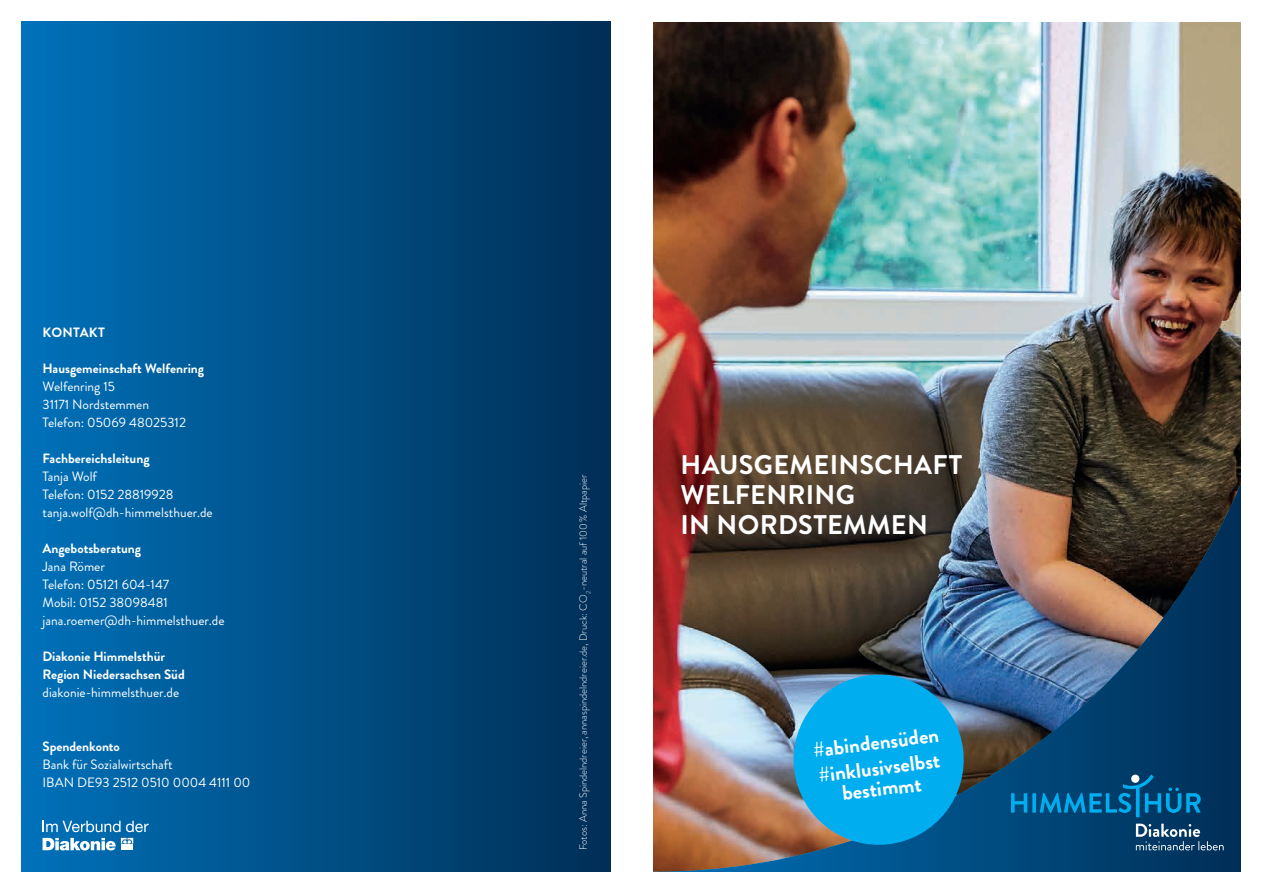
<style>
.page{position:relative;width:1263px;height:893px;background:#fff}
.page>*{position:absolute;margin:0;border:0;box-sizing:border-box;transform-origin:0 0}
.t1{font:700 27px/30px "Brandon Grotesque";letter-spacing:.01em;color:#fff}
.t2{font:700 21px/25.5px "Brandon Grotesque";color:#fff}
.t3{font:13.5px/18px "Brandon Grotesque";color:#fff}
.t4{font:700 13.5px/18px "Brandon Grotesque";color:#fff}
.t5{font:700 13.5px "Brandon Grotesque";letter-spacing:.02em;color:#fff}
.t6{font:300 10.5px "Brandon Grotesque";color:#fff}
</style>
<div class="page">
<img style="left:653px;top:22px;width:588px;height:850px">
<div style="left:21px;top:21px;width:589px;height:851px;background:linear-gradient(to right,#0071b9,#002e55)"></div>
<svg style="left:1136px;top:824px;width:88px;height:26px;background:#376082"></svg>
<svg style="left:1011px;top:775px;width:190px;height:42px;background:#01588a"></svg>
<svg style="left:43px;top:838px;width:90px;height:12px"></svg>
<svg style="left:43px;top:821px;width:106px;height:11px"></svg>
<svg style="left:788px;top:670px;width:181px;height:180px;background:#1999cd"></svg>
<p class="t5" style="left:43px;top:323px;width:64px">KONTAKT</p>
<p class="t4" style="left:43px;top:359px;width:163px">Hausgemeinschaft Welfenring</p>
<p class="t3" style="left:43px;top:377px;width:145px">Welfenring 15<br>31171 Nordstemmen<br>Telefon: 05069 48025312</p>
<p class="t4" style="left:43px;top:449px;width:109px">Fachbereichsleitung</p>
<p class="t3" style="left:43px;top:467px;width:172px">Tanja Wolf<br>Telefon: 0152 28819928 tanja.wolf@dh-himmelsthuer.de</p>
<p class="t4" style="left:43px;top:539px;width:100px">Angebotsberatung</p>
<p class="t3" style="left:43px;top:557px;width:183px">Jana Römer<br>Telefon: 05121 604-147<br>Mobil: 0152 38098481 jana.roemer@dh-himmelsthuer.de</p>
<p class="t4" style="left:43px;top:647px;width:144px">Diakonie Himmelsthür<br>Region Niedersachsen Süd</p>
<p class="t3" style="left:43px;top:683px;width:138px">diakonie-himmelsthuer.de</p>
<p class="t4" style="left:43px;top:737px;width:79px">Spendenkonto</p>
<p class="t3" style="left:43px;top:755px;width:209px">Bank für Sozialwirtschaft<br>IBAN DE93 2512 0510 0004 4111 00</p>
<p class="t6" style="left:576px;top:850px;width:377px;rotate:-90deg">Fotos: Anna Spindelndreier, annaspindelndreier.de, Druck: CO<sub>2</sub>-neutral auf 100 % Altpapier</p>
<h1 class="t1" style="left:681px;top:450px;width:283px">HAUSGEMEINSCHAFT<br>WELFENRING<br>IN NORDSTEMMEN</h1>
<h2 class="t2" style="left:812px;top:737px;width:128px;rotate:-7deg">#abindensüden #inklusivselbst</h2>
<h2 class="t2" style="left:841px;top:781px;width:81px;rotate:-7deg">bestimmt</h2>
</div>
